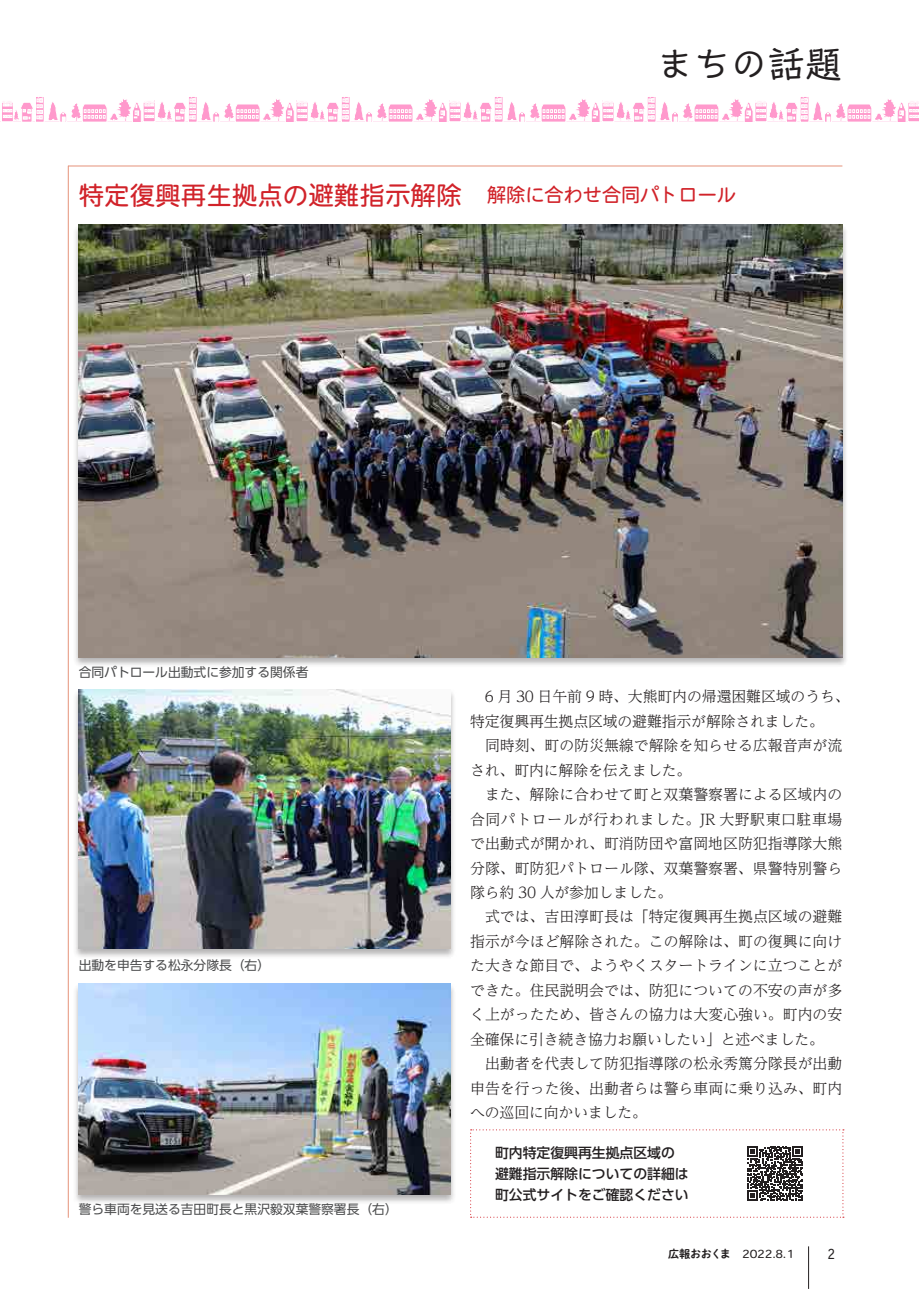
<style>
.page{position:relative;width:919px;height:1289px;background:#fff}
.page>*{position:absolute;margin:0;border:0;box-sizing:border-box;transform-origin:0 0}
.t1{font:37.2px "Talking Std";color:#231f20}
.t2{font:25.5px "Heisei Maru Go Std W4";color:#d1232a}
.t3{font:19.2px "Heisei Maru Go Std W4";color:#d1232a}
.t4{font:300 14.85px/24.5px "UD Reimin Pr 6 N";color:#231f20}
.t5{font:500 13.8px/21.3px "UD Shin Go Pro";color:#231f20}
.t6{font:13.8px "Heisei Maru Go Std W4";color:#231f20;scale:.8 1}
.t7{font:12.75px "UD Shin Go Pr 6 N";color:#4b4c4d}
.t8{font:11.1px "Heisei Maru Go Std W4";color:#231f20}
.t9{font:11.1px "P Shuei NM Go Std N B";letter-spacing:-.035em;color:#231f20}
</style>
<div class="page">
<svg style="left:0;top:97px;width:918px;height:25px"></svg>
<div style="left:73px;top:688px;width:383px;height:271px;background:#231f20;opacity:.33"></div>
<img style="left:79px;top:689px;width:372px;height:259px">
<div style="left:73px;top:224px;width:774px;height:443px;background:#231f20;opacity:.33"></div>
<img style="left:79px;top:224px;width:763px;height:433px">
<div style="left:73px;top:983px;width:383px;height:221px;background:#231f20;opacity:.33"></div>
<img style="left:79px;top:983px;width:372px;height:211px">
<hr style="left:68px;top:166px;width:774px;height:1px;background:#e59279">
<hr style="left:68px;top:166px;width:1px;height:1051px;background:#e59279">
<svg style="left:470px;top:1129px;width:373px;height:88px"></svg>
<hr style="left:808px;top:1246px;width:1px;height:42px;background:#231f20">
<h1 class="t1" style="left:656px;top:36px;width:188px">まちの話題</h1>
<h2 class="t2" style="left:79px;top:178px;width:410px">特定復興再生拠点の避難指示解除　</h2>
<p class="t3" style="left:487px;top:182px;width:250px">解除に合わせ合同パトロール</p>
<p class="t7" style="left:79px;top:661px;width:231px">合同パトロール出動式に参加する関係者</p>
<p class="t7" style="left:79px;top:955px;width:193px">出動を申告する松永分隊長（右(</p>
<p class="t7" style="left:79px;top:1199px;width:320px">警ら車両を見送る吉田町長と黒沢毅双葉警察署長（右(</p>
<p class="t4" style="left:470px;top:684px;width:381px">　6 月 30 日午前 9 時、大熊町内の帰還困難区域のうち、特定復興再生拠点区域の避難指示が解除されました。<br>　同時刻、町の防災無線で解除を知らせる広報音声が流され、町内に解除を伝えました。<br>　また、解除に合わせて町と双葉警察署による区域内の合同パトロールが行われました。JR 大野駅東口駐車場で出動式が開かれ、町消防団や富岡地区防犯指導隊大熊分隊、町防犯パトロール隊、双葉警察署、県警特別警ら隊ら約 30 人が参加しました。<br>　式では、吉田淳町長は「特定復興再生拠点区域の避難指示が今ほど解除された。この解除は、町の復興に向けた大きな節目で、ようやくスタートラインに立つことができた。住民説明会では、防犯についての不安の声が多く上がったため、皆さんの協力は大変心強い。町内の安全確保に引き続き協力お願いしたい」と述べました。<br>　出動者を代表して防犯指導隊の松永秀篤分隊長が出動申告を行った後、出動者らは警ら車両に乗り込み、町内への巡回に向かいました。</p>
<p class="t5" style="left:495px;top:1141px;width:195px">町内特定復興再生拠点区域の避難指示解除についての詳細は町公式サイトをご確認ください</p>
<p class="t9" style="left:668px;top:1244px;width:64px">広報おおくま</p>
<p class="t8" style="left:742px;top:1245px;width:53px">2022.8.1</p>
<p class="t6" style="left:827px;top:1243px;width:11px">2</p>
</div>
